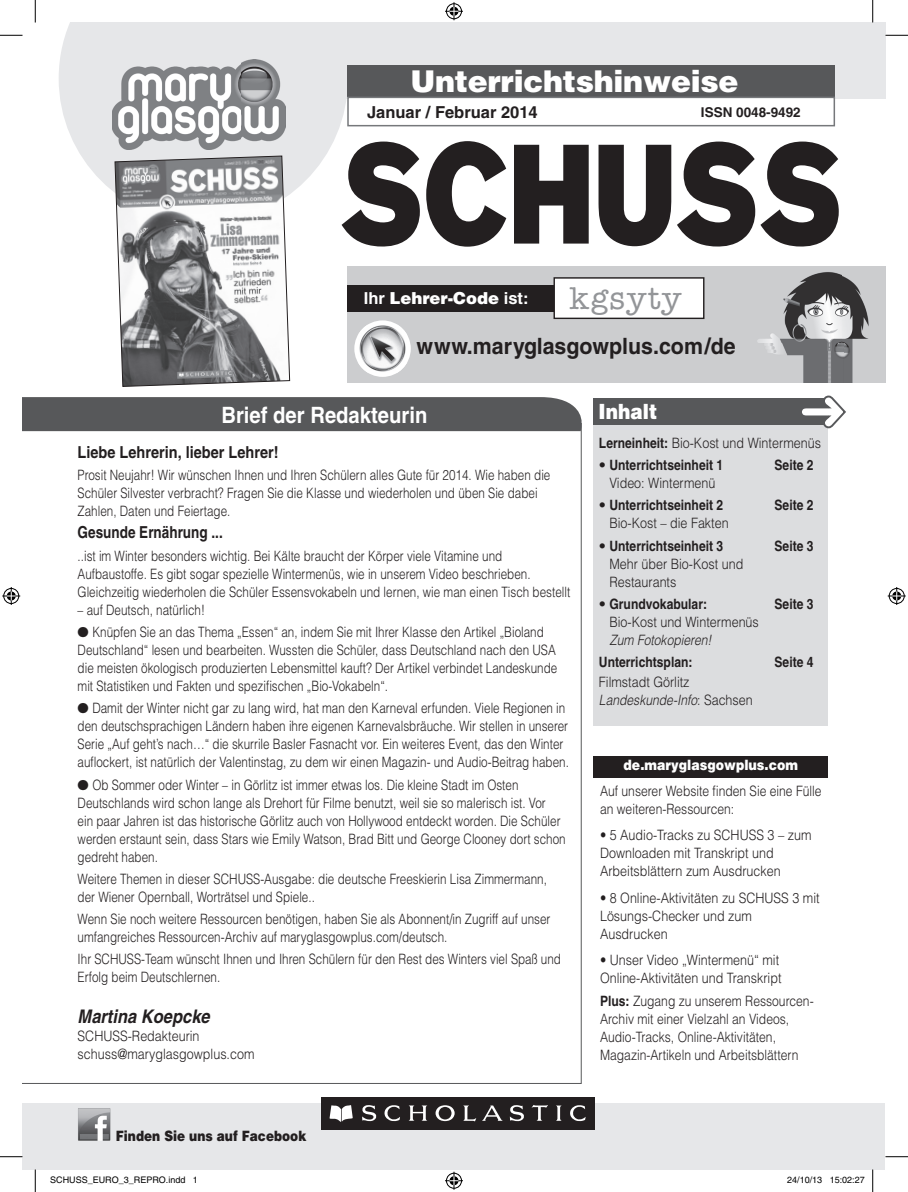
<style>
.page{position:relative;width:908px;height:1192px;background:#fff}
.page>*{position:absolute;margin:0;border:0;box-sizing:border-box;transform-origin:0 0}
.t1{font:500 31.35px "American Typewriter";letter-spacing:.04em;color:#939598}
.t2{font:900 30px "Helvetica";letter-spacing:-.01em;color:#fff}
.t3{font:700 22.5px "Helvetica";color:#231f20;scale:.95 1}
.t4{font:700 22.5px "Helvetica";color:#fff;scale:.9 1}
.t5{font:900 21px "Helvetica";color:#fff;scale:.88 1}
.t6{font:italic 700 18.75px "Helvetica";color:#231f20;scale:.88 1}
.t7{font:700 16.5px "Helvetica";color:#231f20;scale:.88 1}
.t8{font:700 16.5px "Helvetica";color:#231f20;scale:.82 1}
.t9{font:700 16.5px "Helvetica";color:#231f20}
.t10{font:900 16.5px "Helvetica";color:#fff}
.t11{font:300 14.25px/18px "Helvetica";color:#231f20;scale:.82 1}
.t12{font:300 14.25px/18px "Helvetica";color:#231f20;scale:.88 1}
.t13{font:300 14.25px/18px "Helvetica";color:#231f20;scale:.85 1}
.t14{font:700 14.25px "Helvetica";color:#231f20;scale:.85 1}
.t15{font:900 14.25px "Helvetica";color:#231f20;scale:.85 1}
.t16{font:900 14.25px "Helvetica";color:#fff;scale:.88 1}
.t17{font:italic 300 14.25px "Helvetica";color:#231f20;scale:.85 1}
.t18{font:700 13.5px "Helvetica";color:#231f20}
.t19{font:9px "Helvetica";color:#000}
.s1{font-weight:700}
.s2{font-weight:300}
.s3{font-style:italic}
</style>
<div class="page">
<div style="left:23px;top:1102px;width:862px;height:67px;background:#e6e7e9"></div>
<div style="left:301px;top:23px;width:584px;height:76px;background:#e6e7e9"></div>
<svg style="left:59px;top:23px;width:289px;height:171px;fill:#e6e7e9"></svg>
<div style="left:347px;top:65px;width:488px;height:32px;background:#57585a"></div>
<img style="left:112px;top:59px;width:173px;height:90px">
<div style="left:347px;top:97px;width:488px;height:29px;background:#fff;border:2px solid #76787b"></div>
<div style="left:321px;top:1096px;width:273px;height:32px;background:#231f20"></div>
<svg style="left:329px;top:1105px;width:24px;height:16px"></svg>
<svg style="left:362px;top:1105px;width:14px;height:15px"></svg>
<svg style="left:384px;top:1105px;width:16px;height:15px"></svg>
<svg style="left:409px;top:1105px;width:18px;height:15px"></svg>
<svg style="left:463px;top:1105px;width:13px;height:16px"></svg>
<svg style="left:510px;top:1105px;width:14px;height:15px"></svg>
<svg style="left:531px;top:1105px;width:17px;height:15px"></svg>
<svg style="left:556px;top:1105px;width:5px;height:15px"></svg>
<svg style="left:570px;top:1105px;width:15px;height:15px"></svg>
<svg style="left:435px;top:1105px;width:19px;height:15px"></svg>
<svg style="left:483px;top:1105px;width:19px;height:15px"></svg>
<div style="left:347px;top:266px;width:538px;height:116px;background:#cccdcf"></div>
<div style="left:354px;top:320px;width:57px;height:57px;background:#fff;border-radius:50%"></div>
<img style="left:358px;top:324px;width:49px;height:49px">
<img style="left:757px;top:246px;width:112px;height:136px">
<svg style="left:341px;top:141px;width:79px;height:105px"></svg>
<svg style="left:426px;top:141px;width:80px;height:105px"></svg>
<svg style="left:514px;top:145px;width:74px;height:98px"></svg>
<svg style="left:598px;top:145px;width:73px;height:101px"></svg>
<svg style="left:677px;top:141px;width:161px;height:105px"></svg>
<img style="left:78px;top:1108px;width:32px;height:32px">
<svg style="left:114px;top:155px;width:176px;height:232px"></svg>
<div style="left:23px;top:397px;width:558px;height:34px;background:#57585a"></div>
<div style="left:593px;top:755px;width:234px;height:22px;background:#231f20"></div>
<div style="left:593px;top:416px;width:234px;height:309px;background:#dcdddf"></div>
<div style="left:593px;top:398px;width:233px;height:27px;background:#57585a"></div>
<svg style="left:802px;top:395px;width:44px;height:34px"></svg>
<div style="left:347px;top:286px;width:284px;height:26px;background:#231f20"></div>
<div style="left:554px;top:278px;width:149px;height:40px;background:#fff"></div>
<div style="left:553px;top:277px;width:151px;height:42px;border:1px solid #231f20"></div>
<svg style="left:0;top:35px;width:22px;height:1px"></svg>
<svg style="left:885px;top:35px;width:23px;height:1px"></svg>
<svg style="left:0;top:1156px;width:22px;height:1px"></svg>
<svg style="left:885px;top:1156px;width:23px;height:1px"></svg>
<svg style="left:35px;top:0;width:1px;height:22px"></svg>
<svg style="left:35px;top:1169px;width:1px;height:22px"></svg>
<svg style="left:872px;top:0;width:1px;height:22px"></svg>
<svg style="left:872px;top:1169px;width:1px;height:22px"></svg>
<svg style="left:445px;top:2px;width:18px;height:18px"></svg>
<svg style="left:445px;top:1171px;width:18px;height:18px"></svg>
<svg style="left:2px;top:587px;width:18px;height:18px"></svg>
<svg style="left:887px;top:587px;width:18px;height:18px"></svg>
<h2 class="t2" style="left:410px;top:61px;width:329px">Unterrichtshinweise</h2>
<p class="t9" style="left:367px;top:102px;width:172px">Januar / Februar 2014</p>
<p class="t18" style="left:701px;top:104px;width:101px">ISSN 0048-9492</p>
<p class="t10" style="left:364px;top:287px;width:166px"><span class="s1">Ihr</span> Lehrer-Code <span class="s1">ist:</span></p>
<h1 class="t1" style="left:569px;top:280px;width:114px">kgsyty</h1>
<h3 class="t3" style="left:416px;top:332px;width:337px">www.maryglasgowplus.com/de</h3>
<h3 class="t4" style="left:221px;top:401px;width:230px">Brief der Redakteurin</h3>
<h3 class="t5" style="left:598px;top:397px;width:68px">Inhalt</h3>
<p class="t12" style="left:599px;top:433px;width:254px"><span class="s1">Lerneinheit:</span> Bio-Kost und Wintermenüs</p>
<p class="t14" style="left:599px;top:456px;width:148px"><span class="s2">•</span> Unterrichtseinheit 1</p>
<p class="t14" style="left:774px;top:456px;width:47px">Seite 2</p>
<p class="t12" style="left:609px;top:473px;width:122px">Video: Wintermenü</p>
<p class="t14" style="left:599px;top:496px;width:148px"><span class="s2">•</span> Unterrichtseinheit 2</p>
<p class="t14" style="left:774px;top:496px;width:47px">Seite 2</p>
<p class="t12" style="left:609px;top:513px;width:137px">Bio-Kost – die Fakten</p>
<p class="t14" style="left:599px;top:536px;width:148px"><span class="s2">•</span> Unterrichtseinheit 3</p>
<p class="t14" style="left:774px;top:536px;width:47px">Seite 3</p>
<p class="t12" style="left:609px;top:554px;width:154px">Mehr über Bio-Kost und<br>Restaurants</p>
<p class="t14" style="left:599px;top:595px;width:129px"><span class="s2">•</span> Grundvokabular:</p>
<p class="t14" style="left:774px;top:595px;width:47px">Seite 3</p>
<p class="t12" style="left:609px;top:612px;width:171px">Bio-Kost und Wintermenüs</p>
<p class="t17" style="left:609px;top:630px;width:122px">Zum Fotokopieren!</p>
<p class="t14" style="left:599px;top:653px;width:112px">Unterrichtsplan:</p>
<p class="t14" style="left:774px;top:653px;width:47px">Seite 4</p>
<p class="t12" style="left:599px;top:672px;width:176px">Filmstadt Görlitz<br><span class="s3">Landeskunde-Info</span>: Sachsen</p>
<p class="t7" style="left:78px;top:441px;width:230px">Liebe Lehrerin, lieber Lehrer!</p>
<p class="t11" style="left:78px;top:465px;width:578px">Prosit Neujahr! Wir wünschen Ihnen und Ihren Schülern alles Gute für 2014. Wie haben die<br>Schüler Silvester verbracht? Fragen Sie die Klasse und wiederholen und üben Sie dabei<br>Zahlen, Daten und Feiertage.</p>
<p class="t8" style="left:78px;top:522px;width:178px">Gesunde Ernährung ...</p>
<p class="t11" style="left:78px;top:546px;width:602px">..ist im Winter besonders wichtig. Bei Kälte braucht der Körper viele Vitamine und<br>Aufbaustoffe. Es gibt sogar spezielle Wintermenüs, wie in unserem Video beschrieben.<br>Gleichzeitig wiederholen die Schüler Essensvokabeln und lernen, wie man einen Tisch bestellt</p>
<p class="t11" style="left:78px;top:600px;width:157px">– auf Deutsch, natürlich!</p>
<p class="t11" style="left:78px;top:622px;width:586px">● Knüpfen Sie an das Thema „Essen“ an, indem Sie mit Ihrer Klasse den Artikel „Bioland Deutschland“ lesen und bearbeiten. Wussten die Schüler, dass Deutschland nach den USA die meisten ökologisch produzierten Lebensmittel kauft? Der Artikel verbindet Landeskunde mit Statistiken und Fakten und spezifischen „Bio-Vokabeln“.</p>
<p class="t11" style="left:78px;top:698px;width:600px">● Damit der Winter nicht gar zu lang wird, hat man den Karneval erfunden. Viele Regionen in den deutschsprachigen Ländern haben ihre eigenen Karnevalsbräuche. Wir stellen in unserer Serie „Auf geht’s nach…“ die skurrile Basler Fasnacht vor. Ein weiteres Event, das den Winter auflockert, ist natürlich der Valentinstag, zu dem wir einen Magazin- und Audio-Beitrag haben.</p>
<p class="t11" style="left:78px;top:774px;width:597px">● Ob Sommer oder Winter – in Görlitz ist immer etwas los. Die kleine Stadt im Osten Deutschlands wird schon lange als Drehort für Filme benutzt, weil sie so malerisch ist. Vor<br>ein paar Jahren ist das historische Görlitz auch von Hollywood entdeckt worden. Die Schüler werden erstaunt sein, dass Stars wie Emily Watson, Brad Bitt und George Clooney dort schon gedreht haben.</p>
<p class="t11" style="left:78px;top:869px;width:574px">Weitere Themen in dieser SCHUSS-Ausgabe: die deutsche Freeskierin Lisa Zimmermann, der Wiener Opernball, Worträtsel und Spiele..</p>
<p class="t11" style="left:78px;top:909px;width:578px">Wenn Sie noch weitere Ressourcen benötigen, haben Sie als Abonnent/in Zugriff auf unser umfangreiches Ressourcen-Archiv auf maryglasgowplus.com/deutsch.</p>
<p class="t11" style="left:78px;top:949px;width:591px">Ihr SCHUSS-Team wünscht Ihnen und Ihren Schülern für den Rest des Winters viel Spaß und<br>Erfolg beim Deutschlernen.</p>
<h3 class="t6" style="left:78px;top:1004px;width:152px">Martina Koepcke</h3>
<p class="t12" style="left:78px;top:1025px;width:202px">SCHUSS-Redakteurin schuss@maryglasgowplus.com</p>
<p class="t16" style="left:623px;top:755px;width:200px">de.maryglasgowplus.com</p>
<p class="t13" style="left:600px;top:781px;width:262px">Auf unserer Website finden Sie eine Fülle an weiteren-Ressourcen:</p>
<p class="t12" style="left:600px;top:825px;width:242px">• 5 Audio-Tracks zu SCHUSS 3 – zum<br>Downloaden mit Transkript und<br>Arbeitsblättern zum Ausdrucken</p>
<p class="t12" style="left:600px;top:888px;width:251px">• 8 Online-Aktivitäten zu SCHUSS 3 mit<br>Lösungs-Checker und zum<br>Ausdrucken</p>
<p class="t12" style="left:600px;top:950px;width:208px">• Unser Video „Wintermenü“ mit<br>Online-Aktivitäten und Transkript</p>
<p class="t13" style="left:600px;top:990px;width:253px"><span class="s1">Plus:</span> Zugang zu unserem Ressourcen-Archiv mit einer Vielzahl an Videos, Audio-Tracks, Online-Aktivitäten, Magazin-Artikeln und Arbeitsblättern</p>
<p class="t15" style="left:116px;top:1125px;width:226px">Finden Sie uns auf Facebook</p>
<p class="t19" style="left:50px;top:1174px;width:149px">SCHUSS_EURO_3_REPRO.indd 1</p>
<p class="t19" style="left:787px;top:1174px;width:79px">24/10/13 15:02:27</p>
</div>
